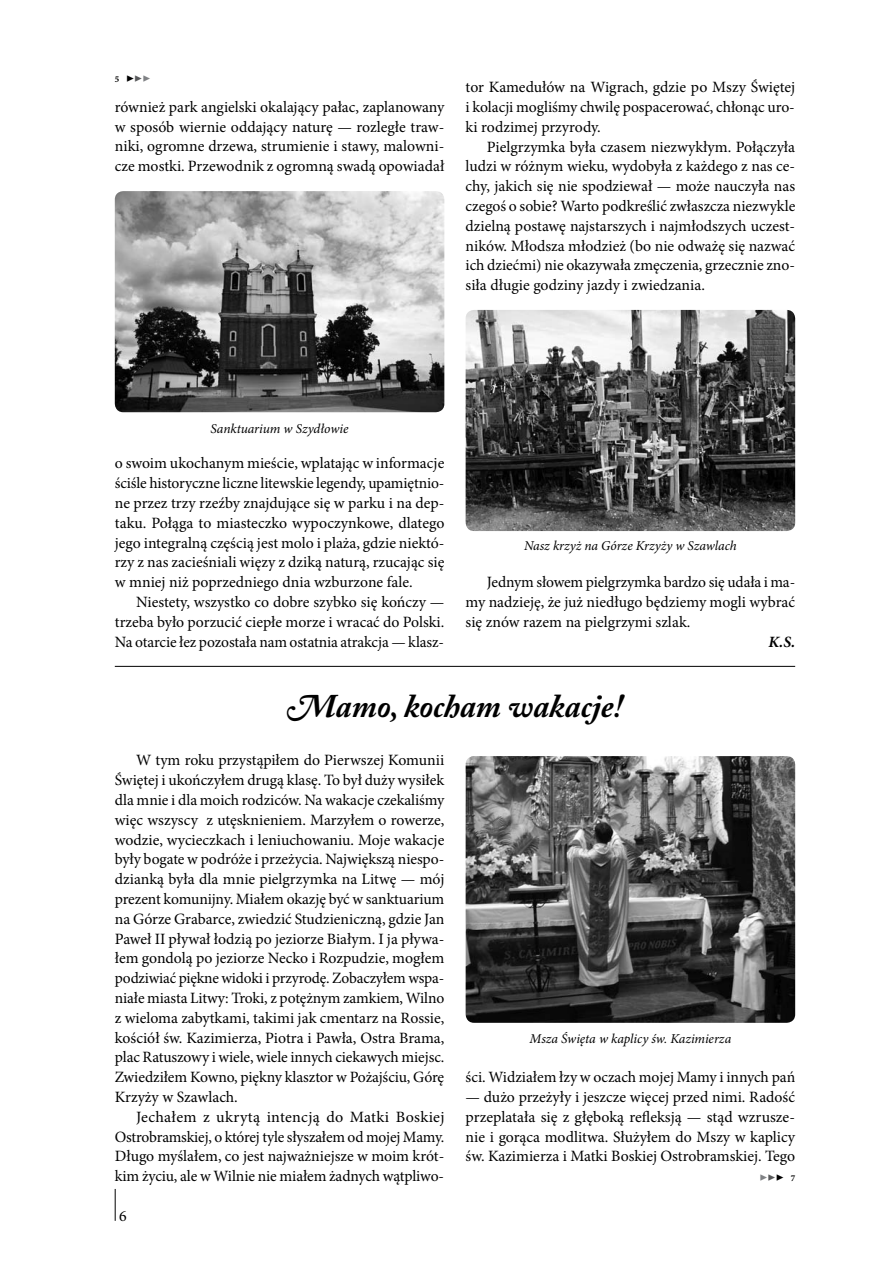
<style>
.page{position:relative;width:893px;height:1263px;background:#fff}
.page>*{position:absolute;margin:0;border:0;box-sizing:border-box;transform-origin:0 0}
.t1{font:italic 700 33px "Adobe Caslon Pro";color:#000}
.t2{font:15.75px/19.8px "Minion Pro";letter-spacing:-.005em;color:#000;text-align:justify}
.t3{font:italic 700 15.75px "Minion Pro";color:#000}
.t4{font:italic 13.5px "Minion Pro";letter-spacing:-.005em;color:#000}
.t5{font:700 13.5px "Minion Pro";color:#808285}
.t6{font:700 9px "Minion Pro";color:#000}
.s1{font-size:13.5px}
.s2{font-size:13.5px;color:#58595b}
.s3{font-size:13.5px;color:#808285}
.s4{color:#58595b}
.s5{color:#000}
.s6{font-size:9px;color:#000}
</style>
<div class="page">
<hr style="left:115px;top:1189px;width:1px;height:32px;background:#000">
<img style="left:115px;top:191px;width:329px;height:221px">
<img style="left:466px;top:310px;width:329px;height:221px">
<hr style="left:115px;top:666px;width:680px;height:1px;background:#000">
<img style="left:466px;top:756px;width:329px;height:267px">
<p class="t6" style="left:115px;top:72px;width:37px">5 <span class="s1">▶</span><span class="s2">▶</span><span class="s3">▶</span></p>
<p class="t2" style="left:115px;top:97px;width:331px">również park angielski okalający pałac, zaplanowany w sposób wiernie oddający naturę — rozległe traw&shy;niki, ogromne drzewa, strumienie i stawy, malowni&shy;cze mostki. Przewodnik z ogromną swadą opowiadał</p>
<p class="t2" style="left:466px;top:77px;width:331px">tor Kamedułów na Wigrach, gdzie po Mszy Świętej i kolacji mogliśmy chwilę pospacerować, chłonąc uro&shy;ki rodzimej przyrody.</p>
<p class="t2" style="left:466px;top:137px;width:331px;text-indent:21px">Pielgrzymka była czasem niezwykłym. Połączyła ludzi w różnym wieku, wydobyła z każdego z nas ce&shy;chy, jakich się nie spodziewał — może nauczyła nas czegoś o sobie? Warto podkreślić zwłaszcza niezwykle dzielną postawę najstarszych i najmłodszych uczest&shy;ników. Młodsza młodzież (bo nie odważę się nazwać ich dziećmi) nie okazywała zmęczenia, grzecznie zno&shy;siła długie godziny jazdy i zwiedzania.</p>
<p class="t4" style="left:211px;top:419px;width:140px">Sanktuarium w Szydłowie</p>
<p class="t2" style="left:115px;top:453px;width:331px">o swoim ukochanym mieście, wplatając w informacje ściśle historyczne liczne litewskie legendy, upamiętnio&shy;ne przez trzy rzeźby znajdujące się w parku i na dep&shy;taku. Połąga to miasteczko wypoczynkowe, dlatego jego integralną częścią jest molo i plaża, gdzie niektó&shy;rzy z nas zacieśniali więzy z dziką naturą, rzucając się w mniej niż poprzedniego dnia wzburzone fale.</p>
<p class="t2" style="left:115px;top:592px;width:331px;text-indent:21px">Niestety, wszystko co dobre szybko się kończy — trzeba było porzucić ciepłe morze i wracać do Polski.<br>Na otarcie łez pozostała nam ostatnia atrakcja — klasz-</p>
<p class="t4" style="left:524px;top:536px;width:214px">Nasz krzyż na Górze Krzyży w Szawlach</p>
<p class="t2" style="left:466px;top:572px;width:331px;text-indent:21px">Jednym słowem pielgrzymka bardzo się udała i ma&shy;my nadzieję, że już niedługo będziemy mogli wybrać się znów razem na pielgrzymi szlak.</p>
<p class="t3" style="left:768px;top:630px;width:28px">K.S.</p>
<h1 class="t1" style="left:287px;top:687px;width:337px">Mamo, kocham wakacje!</h1>
<p class="t2" style="left:115px;top:750px;width:331px;text-indent:21px">W tym roku przystąpiłem do Pierwszej Komunii Świętej i ukończyłem drugą klasę. To był duży wysiłek dla mnie i dla moich rodziców. Na wakacje czekaliśmy więc wszyscy z utęsknieniem. Marzyłem o rowerze, wodzie, wycieczkach i leniuchowaniu. Moje wakacje były bogate w podróże i przeżycia. Największą niespo&shy;dzianką była dla mnie pielgrzymka na Litwę — mój prezent komunijny. Miałem okazję być w sanktuarium na Górze Grabarce, zwiedzić Studzieniczną, gdzie Jan Paweł II pływał łodzią po jeziorze Białym. I ja pływa&shy;łem gondolą po jeziorze Necko i Rozpudzie, mogłem podziwiać piękne widoki i przyrodę. Zobaczyłem wspa&shy;niałe miasta Litwy: Troki, z potężnym zamkiem, Wilno z wieloma zabytkami, takimi jak cmentarz na Rossie, kościół św. Kazimierza, Piotra i Pawła, Ostra Brama, plac Ratuszowy i wiele, wiele innych ciekawych miejsc.<br>Zwiedziłem Kowno, piękny klasztor w Pożajściu, Górę Krzyży w Szawlach.</p>
<p class="t2" style="left:115px;top:1107px;width:331px;text-indent:21px">Jechałem z ukrytą intencją do Matki Boskiej Ostrobramskiej, o której tyle słyszałem od mojej Mamy.<br>Długo myślałem, co jest najważniejsze w moim krót&shy;kim życiu, ale w Wilnie nie miałem żadnych wątpliwo-</p>
<p class="t4" style="left:530px;top:1029px;width:203px">Msza Święta w kaplicy św. Kazimierza</p>
<p class="t2" style="left:466px;top:1067px;width:331px">ści. Widziałem łzy w oczach mojej Mamy i innych pań</p>
<p class="t2" style="left:466px;top:1087px;width:331px">— dużo przeżyły i jeszcze więcej przed nimi. Radość przeplatała się z głęboką refleksją — stąd wzrusze&shy;nie i gorąca modlitwa. Służyłem do Mszy w kaplicy św. Kazimierza i Matki Boskiej Ostrobramskiej. Tego</p>
<p class="t5" style="left:759px;top:1167px;width:37px">▶<span class="s4">▶</span><span class="s5">▶</span> <span class="s6">7</span></p>
<p class="t2" style="left:119px;top:1206px;width:9px">6</p>
</div>
